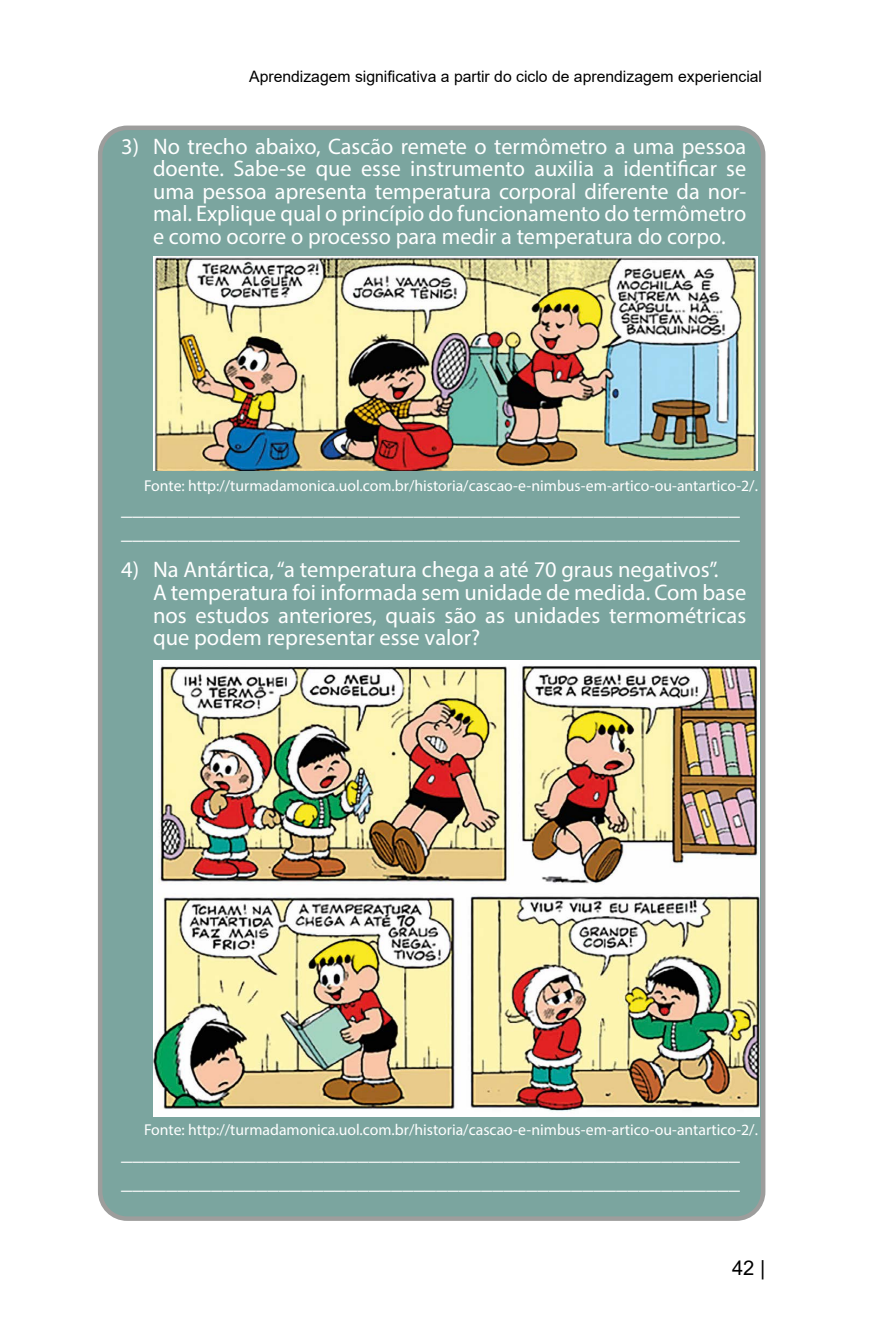
<style>
.page{position:relative;width:893px;height:1340px;background:#fff}
.page>*{position:absolute;margin:0;border:0;box-sizing:border-box;transform-origin:0 0}
.t1{font:22.5px/22.5px "Myriad Pro";color:#fff}
.t2{font:20.25px "Arial";color:#000}
.t3{font:15.75px "Myriad Pro";color:#fff}
.t4{font:15.75px "Arial";color:#000}
</style>
<div class="page">
<div style="left:100px;top:128px;width:663px;height:1090px;background:#7ba59f;border-radius:27px"></div>
<div style="left:98px;top:125px;width:667px;height:1095px;border:4px solid #9d9d9c;border-radius:27px"></div>
<img style="left:153px;top:256px;width:605px;height:214px">
<img style="left:153px;top:660px;width:607px;height:456px">
<p class="t4" style="left:249px;top:66px;width:514px">Aprendizagem significativa a partir do ciclo de aprendizagem experiencial</p>
<p class="t1" style="left:153px;top:134px;width:595px;text-align:justify;text-indent:-32px">3) No trecho abaixo, Cascão remete o termômetro a uma pessoa doente. Sabe-se que esse instrumento auxilia a identificar se uma pessoa apresenta temperatura corporal diferente da nor&shy;mal. Explique qual o princípio do funcionamento do termômetro e como ocorre o processo para medir a temperatura do corpo.</p>
<p class="t3" style="left:144px;top:476px;width:615px">Fonte: http://turmadamonica.uol.com.br/historia/cascao-e-nimbus-em-artico-ou-antartico-2/.</p>
<p class="t1" style="left:121px;top:495px;width:620px;line-height:24.3px">_______________________________________________________ _______________________________________________________</p>
<p class="t1" style="left:153px;top:558px;width:595px;text-indent:-32px">4) Na Antártica, “a temperatura chega a até 70 graus negativos”.<br>A temperatura foi informada sem unidade de medida. Com base nos estudos anteriores, quais são as unidades termométricas que podem representar esse valor?</p>
<p class="t3" style="left:144px;top:1120px;width:615px">Fonte: http://turmadamonica.uol.com.br/historia/cascao-e-nimbus-em-artico-ou-antartico-2/.</p>
<p class="t1" style="left:121px;top:1137px;width:620px;line-height:29.2px">_______________________________________________________ _______________________________________________________</p>
<p class="t2" style="left:732px;top:1253px;width:35px">42 |</p>
</div>
